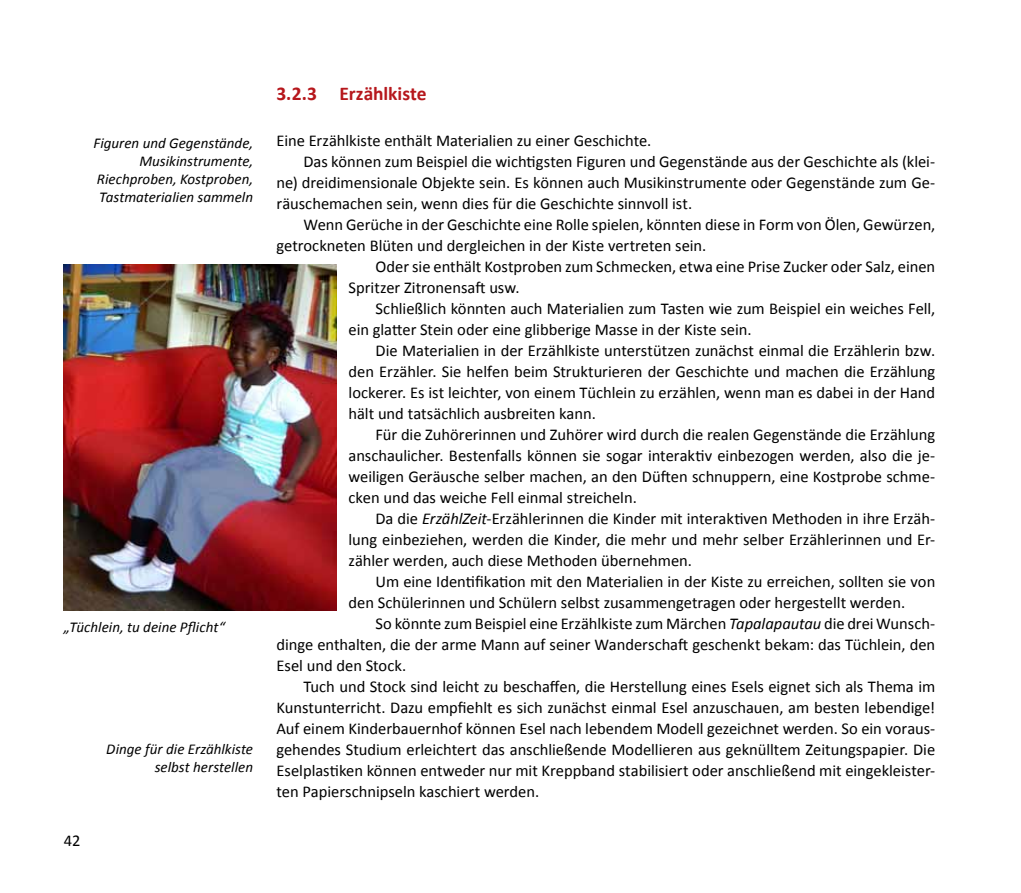
<style>
.page{position:relative;width:1021px;height:893px;background:#fff}
.page>*{position:absolute;margin:0;border:0;box-sizing:border-box;transform-origin:0 0}
.t1{font:700 19.5px "Calibri";letter-spacing:-.005em;color:#b6171c}
.t2{font:16.5px "Calibri";letter-spacing:-.005em;color:#000}
.t3{font:italic 15px/18px "Calibri";color:#000;text-align:right}
.s1{font-style:italic}
</style>
<div class="page">
<img style="left:64px;top:265px;width:272px;height:345px">
<p class="t3" style="left:94px;top:133px;width:161px">Figuren und Gegenstände,<br>Musikinstrumente,<br>Riechproben, Kostproben,<br>Tastmaterialien sammeln</p>
<p class="t3" style="left:64px;top:618px;width:163px">„Tüchlein, tu deine Pflicht“</p>
<p class="t2" style="left:64px;top:830px;width:18px">42</p>
<p class="t3" style="left:106px;top:739px;width:148px">Dinge für die Erzählkiste selbst herstellen</p>
<p class="t1" style="left:276px;top:81px;width:152px">3.2.3 Erzählkiste</p>
<p class="t2" style="left:276px;top:130px;width:376px">Eine Erzählkiste enthält Materialien zu einer Geschichte.</p>
<p class="t2" style="left:303px;top:151px;width:633px">Das können zum Beispiel die wichtigsten Figuren und Gegenstände aus der Geschichte als (klei-</p>
<p class="t2" style="left:276px;top:172px;width:660px">ne) dreidimensionale Objekte sein. Es können auch Musikinstrumente oder Gegenstände zum Ge-</p>
<p class="t2" style="left:276px;top:193px;width:417px">räuschemachen sein, wenn dies für die Geschichte sinnvoll ist.</p>
<p class="t2" style="left:303px;top:214px;width:633px">Wenn Gerüche in der Geschichte eine Rolle spielen, könnten diese in Form von Ölen, Gewürzen,</p>
<p class="t2" style="left:276px;top:235px;width:431px">getrockneten Blüten und dergleichen in der Kiste vertreten sein.</p>
<p class="t2" style="left:375px;top:256px;width:561px">Oder sie enthält Kostproben zum Schmecken, etwa eine Prise Zucker oder Salz, einen</p>
<p class="t2" style="left:348px;top:277px;width:173px">Spritzer Zitronensaft usw.</p>
<p class="t2" style="left:375px;top:298px;width:561px">Schließlich könnten auch Materialien zum Tasten wie zum Beispiel ein weiches Fell,</p>
<p class="t2" style="left:348px;top:319px;width:404px">ein glatter Stein oder eine glibberige Masse in der Kiste sein.</p>
<p class="t2" style="left:375px;top:340px;width:561px">Die Materialien in der Erzählkiste unterstützen zunächst einmal die Erzählerin bzw.</p>
<p class="t2" style="left:348px;top:361px;width:588px">den Erzähler. Sie helfen beim Strukturieren der Geschichte und machen die Erzählung</p>
<p class="t2" style="left:348px;top:382px;width:588px">lockerer. Es ist leichter, von einem Tüchlein zu erzählen, wenn man es dabei in der Hand</p>
<p class="t2" style="left:348px;top:403px;width:249px">hält und tatsächlich ausbreiten kann.</p>
<p class="t2" style="left:375px;top:424px;width:561px">Für die Zuhörerinnen und Zuhörer wird durch die realen Gegenstände die Erzählung</p>
<p class="t2" style="left:348px;top:445px;width:588px">anschaulicher. Bestenfalls können sie sogar interaktiv einbezogen werden, also die je-</p>
<p class="t2" style="left:348px;top:466px;width:588px">weiligen Geräusche selber machen, an den Düften schnuppern, eine Kostprobe schme-</p>
<p class="t2" style="left:348px;top:487px;width:290px">cken und das weiche Fell einmal streicheln.</p>
<p class="t2" style="left:375px;top:508px;width:561px">Da die <span class="s1">ErzählZeit</span>-Erzählerinnen die Kinder mit interaktiven Methoden in ihre Erzäh-</p>
<p class="t2" style="left:348px;top:529px;width:588px">lung einbeziehen, werden die Kinder, die mehr und mehr selber Erzählerinnen und Er-</p>
<p class="t2" style="left:348px;top:550px;width:345px">zähler werden, auch diese Methoden übernehmen.</p>
<p class="t2" style="left:375px;top:571px;width:561px">Um eine Identifikation mit den Materialien in der Kiste zu erreichen, sollten sie von</p>
<p class="t2" style="left:348px;top:592px;width:558px">den Schülerinnen und Schülern selbst zusammengetragen oder hergestellt werden.</p>
<p class="t2" style="left:375px;top:613px;width:561px">So könnte zum Beispiel eine Erzählkiste zum Märchen <span class="s1">Tapalapautau</span> die drei Wunsch-</p>
<p class="t2" style="left:276px;top:634px;width:660px">dinge enthalten, die der arme Mann auf seiner Wanderschaft geschenkt bekam: das Tüchlein, den</p>
<p class="t2" style="left:276px;top:655px;width:131px">Esel und den Stock.</p>
<p class="t2" style="left:303px;top:676px;width:633px">Tuch und Stock sind leicht zu beschaffen, die Herstellung eines Esels eignet sich als Thema im</p>
<p class="t2" style="left:276px;top:697px;width:660px">Kunstunterricht. Dazu empfiehlt es sich zunächst einmal Esel anzuschauen, am besten lebendige!</p>
<p class="t2" style="left:276px;top:718px;width:660px">Auf einem Kinderbauernhof können Esel nach lebendem Modell gezeichnet werden. So ein voraus-</p>
<p class="t2" style="left:276px;top:739px;width:660px">gehendes Studium erleichtert das anschließende Modellieren aus geknülltem Zeitungspapier. Die</p>
<p class="t2" style="left:276px;top:760px;width:660px">Eselplastiken können entweder nur mit Kreppband stabilisiert oder anschließend mit eingekleister-</p>
<p class="t2" style="left:276px;top:781px;width:264px">ten Papierschnipseln kaschiert werden.</p>
</div>
